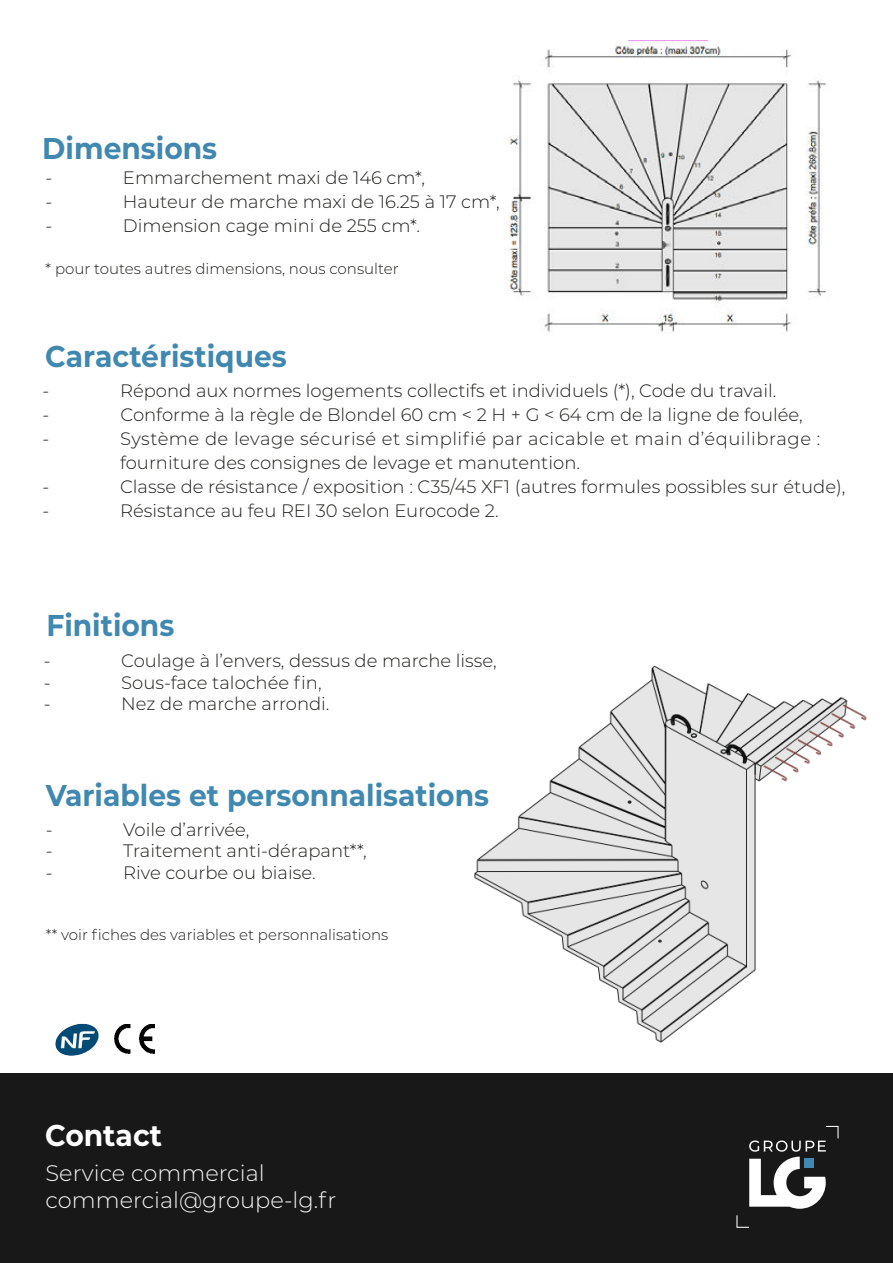
<style>
.page{position:relative;width:893px;height:1263px;background:#fff}
.page>*{position:absolute;margin:0;border:0;box-sizing:border-box;transform-origin:0 0}
.t1{font:700 30px "Montserrat";color:#4088b0;scale:.94 1}
.t2{font:700 30px "Montserrat";color:#fff;scale:.94 1}
.t3{font:300 22.5px/27px "Montserrat";color:#f6f6f6}
.t4{font:300 18px "Montserrat";color:#1d1d1b}
.t5{font:300 18px/24px "Montserrat";letter-spacing:.02em;color:#1d1d1b}
.t6{font:300 15px "Montserrat";color:#1d1d1b}
</style>
<div class="page">
<div style="left:0;top:1074px;width:893px;height:189px;background:#181818"></div>
<svg style="left:749px;top:1126px;width:89px;height:83px"></svg>
<svg style="left:736px;top:1215px;width:13px;height:13px"></svg>
<img style="left:474px;top:665px;width:393px;height:378px">
<img style="left:504px;top:41px;width:323px;height:292px">
<img style="left:56px;top:1024px;width:43px;height:31px">
<img style="left:115px;top:1025px;width:40px;height:28px">
<h1 class="t1" style="left:42px;top:136px;width:188px">Dimensions</h1>
<p class="t4" style="left:46px;top:169px;width:8px">-</p>
<p class="t4" style="left:123px;top:169px;width:304px">Emmarchement maxi de 146 cm*,</p>
<p class="t4" style="left:46px;top:193px;width:8px">-</p>
<p class="t4" style="left:123px;top:193px;width:378px">Hauteur de marche maxi de 16.25 à 17 cm*,</p>
<p class="t4" style="left:46px;top:217px;width:8px">-</p>
<p class="t4" style="left:123px;top:217px;width:298px">Dimension cage mini de 255 cm*.</p>
<p class="t6" style="left:46px;top:261px;width:355px">* pour toutes autres dimensions, nous consulter</p>
<h1 class="t1" style="left:45px;top:343px;width:259px">Caractéristiques</h1>
<p class="t4" style="left:43px;top:382px;width:8px">-</p>
<p class="t4" style="left:120px;top:382px;width:658px">Répond aux normes logements collectifs et individuels (*), Code du travail.</p>
<p class="t4" style="left:43px;top:406px;width:8px">-</p>
<p class="t4" style="left:121px;top:406px;width:684px">Conforme à la règle de Blondel 60 cm &lt; 2 H + G &lt; 64 cm de la ligne de foulée,</p>
<p class="t4" style="left:43px;top:430px;width:8px">-</p>
<p class="t5" style="left:120px;top:428px;width:702px">Système de levage sécurisé et simplifié par acicable et main d’équilibrage : fourniture des consignes de levage et manutention.</p>
<p class="t4" style="left:43px;top:478px;width:8px">-</p>
<p class="t4" style="left:120px;top:478px;width:727px">Classe de résistance / exposition : C35/45 XF1 (autres formules possibles sur étude),</p>
<p class="t4" style="left:43px;top:502px;width:8px">-</p>
<p class="t4" style="left:120px;top:502px;width:380px">Résistance au feu REI 30 selon Eurocode 2.</p>
<h1 class="t1" style="left:47px;top:612px;width:137px">Finitions</h1>
<p class="t4" style="left:44px;top:652px;width:8px">-</p>
<p class="t4" style="left:121px;top:652px;width:377px">Coulage à l’envers, dessus de marche lisse,</p>
<p class="t4" style="left:44px;top:674px;width:8px">-</p>
<p class="t4" style="left:121px;top:674px;width:202px">Sous-face talochée fin,</p>
<p class="t4" style="left:44px;top:695px;width:8px">-</p>
<p class="t4" style="left:121px;top:695px;width:210px">Nez de marche arrondi.</p>
<h1 class="t1" style="left:46px;top:782px;width:473px">Variables et personnalisations</h1>
<p class="t4" style="left:46px;top:820px;width:8px">-</p>
<p class="t4" style="left:123px;top:820px;width:128px">Voile d’arrivée,</p>
<p class="t4" style="left:46px;top:842px;width:8px">-</p>
<p class="t4" style="left:123px;top:842px;width:245px">Traitement anti-dérapant**,</p>
<p class="t4" style="left:46px;top:864px;width:8px">-</p>
<p class="t4" style="left:123px;top:864px;width:194px">Rive courbe ou biaise.</p>
<p class="t6" style="left:46px;top:927px;width:344px">** voir fiches des variables et personnalisations</p>
<h1 class="t2" style="left:45px;top:1122px;width:126px">Contact</h1>
<p class="t3" style="left:46px;top:1160px;width:292px">Service commercial commercial@groupe-lg.fr</p>
</div>
